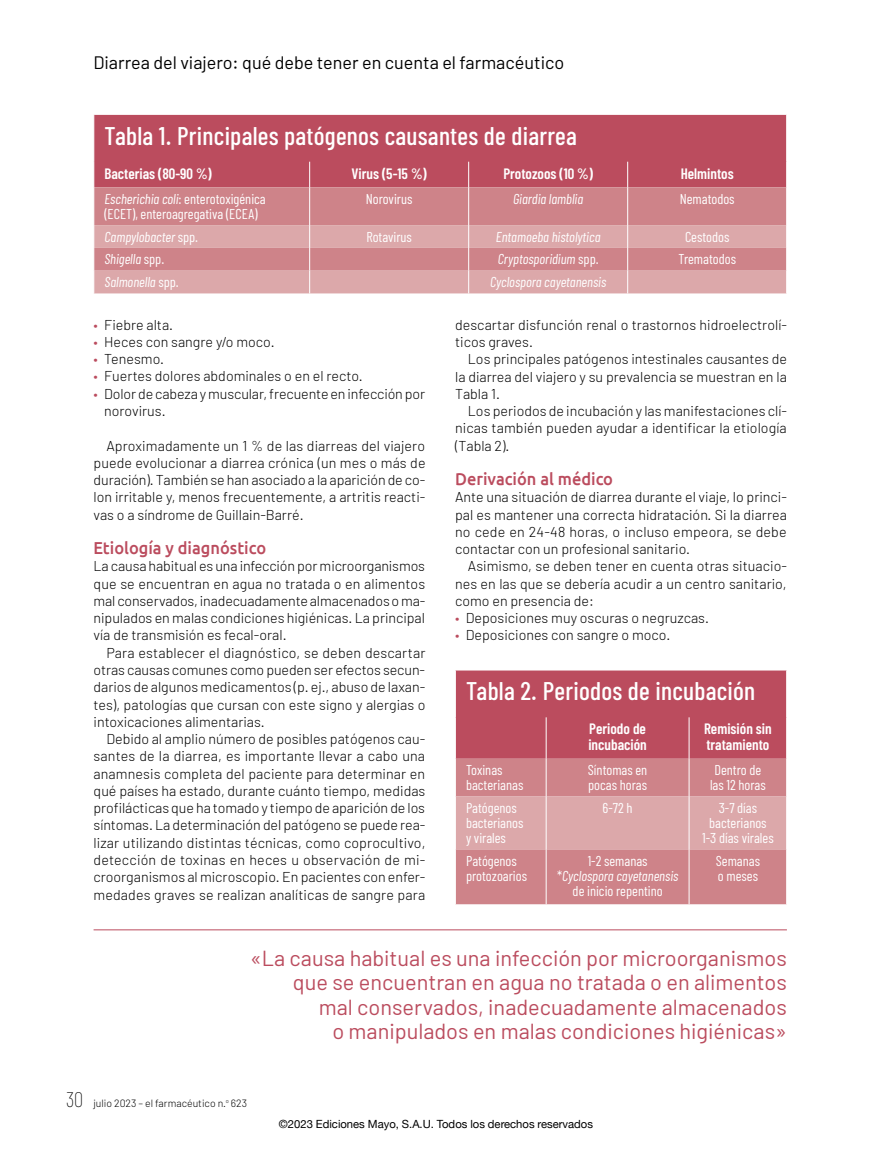
<style>
.page{position:relative;width:872px;height:1149px;background:#fff}
.page>*{position:absolute;margin:0;border:0;box-sizing:border-box;transform-origin:0 0}
.t1{font:500 25.5px "Barlow Condensed";letter-spacing:.01em;color:#fff}
.t2{font:21.75px/24px "Barlow";color:#bb4c5e;text-align:right}
.t3{font:18px "Barlow";color:#000}
.t4{font:500 17.25px "Ubuntu";color:#bb4c5e;scale:.95 1}
.t5{font:600 15px/15.8px "Barlow Condensed";color:#fff}
.t6{font:300 14.25px/17.2px "Barlow";color:#000;text-align:justify}
.t7{font:14.25px/15px "Barlow Condensed";color:#fff}
.t8{font:italic 14.25px "Barlow Condensed";color:#fff}
.t9{font:11.25px "Helvetica Neue";color:#000}
.t10{font:300 10.5px "Barlow";color:#000}
.s1{font-style:italic}
.s2{font-style:normal}
.s3{color:#bb4c5e}
.s4{font-family:"Barlow Condensed";font-weight:100;font-size:21px}
</style>
<div class="page">
<div style="left:95px;top:115px;width:691px;height:72px;background:#bb4c5e"></div>
<div style="left:95px;top:187px;width:691px;height:38px;background:#ce8389"></div>
<svg style="left:95px;top:225px;width:691px;height:68px;background:#d79c9f"></svg>
<svg style="left:309px;top:162px;width:1px;height:25px"></svg>
<svg style="left:468px;top:162px;width:1px;height:25px"></svg>
<svg style="left:627px;top:162px;width:1px;height:25px"></svg>
<hr style="left:309px;top:187px;width:1px;height:38px;background:#fff">
<hr style="left:468px;top:187px;width:1px;height:38px;background:#fff">
<hr style="left:627px;top:187px;width:1px;height:38px;background:#fff">
<svg style="left:309px;top:225px;width:1px;height:68px"></svg>
<svg style="left:468px;top:225px;width:1px;height:68px"></svg>
<svg style="left:627px;top:225px;width:1px;height:68px"></svg>
<svg style="left:94px;top:162px;width:1px;height:25px"></svg>
<svg style="left:786px;top:162px;width:1px;height:25px"></svg>
<svg style="left:94px;top:225px;width:1px;height:68px"></svg>
<svg style="left:786px;top:225px;width:1px;height:68px"></svg>
<hr style="left:94px;top:929px;width:693px;height:1px;background:#bb4c5e">
<div style="left:456px;top:670px;width:330px;height:88px;background:#bb4c5e"></div>
<div style="left:456px;top:758px;width:330px;height:145px;background:#ce8389"></div>
<div style="left:456px;top:796px;width:330px;height:53px;background:#dca8aa"></div>
<hr style="left:546px;top:717px;width:1px;height:41px;background:#fff">
<hr style="left:689px;top:717px;width:1px;height:41px;background:#fff">
<hr style="left:546px;top:758px;width:1px;height:38px;background:#fff">
<hr style="left:689px;top:758px;width:1px;height:38px;background:#fff">
<hr style="left:546px;top:796px;width:1px;height:53px;background:#fff">
<hr style="left:689px;top:796px;width:1px;height:53px;background:#fff">
<hr style="left:546px;top:849px;width:1px;height:54px;background:#fff">
<hr style="left:689px;top:849px;width:1px;height:54px;background:#fff">
<p class="t3" style="left:93px;top:51px;width:472px">Diarrea del viajero: qué debe tener en cuenta el farmacéutico</p>
<h1 class="t1" style="left:104px;top:120px;width:474px">Tabla 1. Principales patógenos causantes de diarrea</h1>
<p class="t5" style="left:104px;top:165px;width:109px">Bacterias (80-90 %)</p>
<p class="t5" style="left:351px;top:165px;width:77px">Virus (5-15 %)</p>
<p class="t5" style="left:503px;top:165px;width:91px">Protozoos (10 %)</p>
<p class="t5" style="left:680px;top:165px;width:55px">Helmintos</p>
<p class="t7" style="left:104px;top:191px;width:163px"><span class="s1">Escherichia coli</span>: enterotoxigénica (ECET), enteroagregativa (ECEA)</p>
<p class="t7" style="left:366px;top:191px;width:48px">Norovirus</p>
<p class="t8" style="left:513px;top:190px;width:72px">Giardia lamblia</p>
<p class="t7" style="left:679px;top:191px;width:56px">Nematodos</p>
<p class="t8" style="left:104px;top:227px;width:95px">Campylobacter <span class="s2">spp.</span></p>
<p class="t7" style="left:366px;top:228px;width:47px">Rotavirus</p>
<p class="t8" style="left:496px;top:227px;width:106px">Entamoeba histolytica</p>
<p class="t7" style="left:685px;top:228px;width:46px">Cestodos</p>
<p class="t8" style="left:104px;top:250px;width:61px">Shigella <span class="s2">spp.</span></p>
<p class="t8" style="left:497px;top:250px;width:103px">Cryptosporidium <span class="s2">spp.</span></p>
<p class="t7" style="left:678px;top:251px;width:59px">Trematodos</p>
<p class="t8" style="left:104px;top:273px;width:76px">Salmonella <span class="s2">spp.</span></p>
<p class="t8" style="left:490px;top:273px;width:118px">Cyclospora cayetanensis</p>
<p class="t6" style="left:94px;top:315px;width:81px"><span class="s3">•</span> Fiebre alta.</p>
<p class="t6" style="left:94px;top:333px;width:183px"><span class="s3">•</span> Heces con sangre y/o moco.</p>
<p class="t6" style="left:94px;top:350px;width:72px"><span class="s3">•</span> Tenesmo.</p>
<p class="t6" style="left:94px;top:367px;width:271px"><span class="s3">•</span> Fuertes dolores abdominales o en el recto.</p>
<p class="t6" style="left:104px;top:384px;width:322px;text-indent:-11px"><span class="s3">•</span> Dolor de cabeza y muscular, frecuente en infección por norovirus.</p>
<p class="t6" style="left:94px;top:436px;width:333px;text-indent:13px">Aproximadamente un 1 % de las diarreas del viajero puede evolucionar a diarrea crónica (un mes o más de duración). También se han asociado a la aparición de co&shy;lon irritable y, menos frecuentemente, a artritis reacti&shy;vas o a síndrome de Guillain-Barré.</p>
<p class="t4" style="left:94px;top:537px;width:183px">Etiología y diagnóstico</p>
<p class="t6" style="left:94px;top:557px;width:333px">La causa habitual es una infección por microorganismos que se encuentran en agua no tratada o en alimentos mal conservados, inadecuadamente almacenados o ma&shy;nipulados en malas condiciones higiénicas. La principal vía de transmisión es fecal-oral.</p>
<p class="t6" style="left:94px;top:643px;width:333px;text-indent:13px">Para establecer el diagnóstico, se deben descartar otras causas comunes como pueden ser efectos secun&shy;darios de algunos medicamentos (p. ej., abuso de laxan&shy;tes), patologías que cursan con este signo y alergias o intoxicaciones alimentarias.</p>
<p class="t6" style="left:94px;top:729px;width:333px;text-indent:13px">Debido al amplio número de posibles patógenos cau&shy;santes de la diarrea, es importante llevar a cabo una anamnesis completa del paciente para determinar en qué países ha estado, durante cuánto tiempo, medidas profilácticas que ha tomado y tiempo de aparición de los síntomas. La determinación del patógeno se puede rea&shy;lizar utilizando distintas técnicas, como coprocultivo, detección de toxinas en heces u observación de mi&shy;croorganismos al microscopio. En pacientes con enfer&shy;medades graves se realizan analíticas de sangre para</p>
<p class="t6" style="left:455px;top:315px;width:333px">descartar disfunción renal o trastornos hidroelectrolí&shy;ticos graves.</p>
<p class="t6" style="left:455px;top:350px;width:333px;text-indent:13px">Los principales patógenos intestinales causantes de la diarrea del viajero y su prevalencia se muestran en la Tabla 1.</p>
<p class="t6" style="left:455px;top:402px;width:333px;text-indent:13px">Los periodos de incubación y las manifestaciones clí&shy;nicas también pueden ayudar a identificar la etiología (Tabla 2).</p>
<p class="t4" style="left:455px;top:468px;width:168px">Derivación al médico</p>
<p class="t6" style="left:455px;top:488px;width:333px">Ante una situación de diarrea durante el viaje, lo princi&shy;pal es mantener una correcta hidratación. Si la diarrea no cede en 24-48 horas, o incluso empeora, se debe contactar con un profesional sanitario.</p>
<p class="t6" style="left:455px;top:557px;width:333px;text-indent:13px">Asimismo, se deben tener en cuenta otras situacio&shy;nes en las que se debería acudir a un centro sanitario, como en presencia de:</p>
<p class="t6" style="left:455px;top:609px;width:255px"><span class="s3">•</span> Deposiciones muy oscuras o negruzcas.</p>
<p class="t6" style="left:455px;top:626px;width:217px"><span class="s3">•</span> Deposiciones con sangre o moco.</p>
<h1 class="t1" style="left:466px;top:675px;width:291px">Tabla 2. Periodos de incubación</h1>
<p class="t5" style="left:588px;top:720px;width:60px">Periodo de incubación</p>
<p class="t5" style="left:704px;top:720px;width:69px">Remisión sin tratamiento</p>
<p class="t7" style="left:466px;top:761px;width:59px">Toxinas bacterianas</p>
<p class="t7" style="left:588px;top:761px;width:61px">Síntomas en pocas horas</p>
<p class="t7" style="left:710px;top:761px;width:57px;text-align:center">Dentro de las 12 horas</p>
<p class="t7" style="left:466px;top:799px;width:59px">Patógenos bacterianos y virales</p>
<p class="t7" style="left:602px;top:799px;width:31px">6-72 h</p>
<p class="t7" style="left:702px;top:799px;width:73px;text-align:center">3-7 días bacterianos<br>1-3 días virales</p>
<p class="t7" style="left:466px;top:852px;width:63px">Patógenos protozoarios</p>
<p class="t7" style="left:557px;top:852px;width:123px;text-align:center">1-2 semanas<br>*<span class="s1">Cyclospora cayetanensis </span>de inicio repentino</p>
<p class="t7" style="left:716px;top:852px;width:46px">Semanas o meses</p>
<h2 class="t2" style="left:250px;top:945px;width:538px">«La causa habitual es una infección por microorganismos que se encuentran en agua no tratada o en alimentos<br>mal conservados, inadecuadamente almacenados<br>o manipulados en malas condiciones higiénicas»</h2>
<p class="t10" style="left:66px;top:1096px;width:182px"><span class="s4">30</span> julio 2023 – el farmacéutico n.<sup>o</sup> 623</p>
<p class="t9" style="left:279px;top:1114px;width:316px">©2023 Ediciones Mayo, S.A.U. Todos los derechos reservados</p>
</div>
